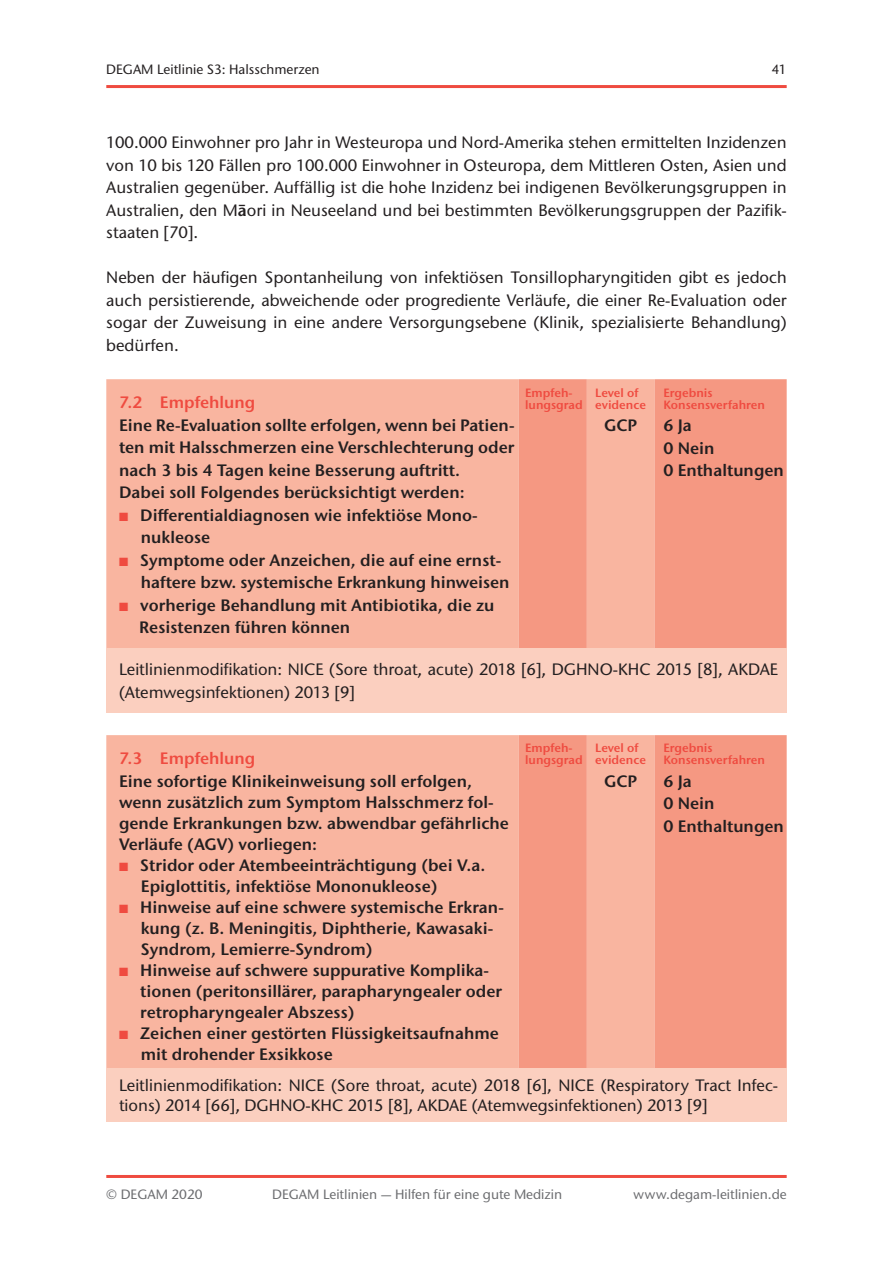
<style>
.page{position:relative;width:893px;height:1263px;background:#fff}
.page>*{position:absolute;margin:0;border:0;box-sizing:border-box;transform-origin:0 0}
.t1{font:600 16.5px/22.5px "Stone Sans ITC Pro";color:#231f20}
.t2{font:500 16.5px/22.5px "Stone Sans ITC Std";color:#231f20;text-align:justify}
.t3{font:600 16.5px "Stone Sans ITC Pro";color:#ef4b40}
.t4{font:500 13.5px "Stone Sans ITC Std";color:#6c6d70}
.t5{font:500 13.5px "Stone Sans ITC Std";color:#231f20}
.t6{font:600 12px/12px "Stone Sans ITC Pro";color:#ef4b40}
.s1{font-family:"Stone Sans ITC Pro";font-weight:600}
.s2{color:#ef4b40}
</style>
<div class="page">
<hr style="left:106px;top:85px;width:681px;height:3px;background:#ef4b40">
<hr style="left:106px;top:1175px;width:681px;height:3px;background:#ef4b40">
<div style="left:106px;top:379px;width:413px;height:269px;background:#f9b5a0"></div>
<svg style="left:519px;top:379px;width:268px;height:269px;background:#f69f89"></svg>
<div style="left:106px;top:648px;width:681px;height:65px;background:#fbcfbf"></div>
<div style="left:106px;top:735px;width:413px;height:333px;background:#f9b5a0"></div>
<svg style="left:519px;top:735px;width:268px;height:333px;background:#f69f89"></svg>
<div style="left:106px;top:1068px;width:681px;height:53px;background:#fbcfbf"></div>
<p class="t5" style="left:106px;top:61px;width:215px">DEGAM Leitlinie S3: Halsschmerzen</p>
<p class="t5" style="left:772px;top:61px;width:16px">41</p>
<p class="t2" style="left:106px;top:131px;width:682px">100.000 Einwohner pro Jahr in Westeuropa und Nord-Amerika stehen ermittelten Inzidenzen von 10 bis 120 Fällen pro 100.000 Einwohner in Osteuropa, dem Mittleren Osten, Asien und Australien gegenüber. Auffällig ist die hohe Inzidenz bei indigenen Bevölkerungsgruppen in Australien, den M<span class="s1">ā</span>ori in Neuseeland und bei bestimmten Bevölkerungsgruppen der Pazifik&shy;staaten [70].</p>
<p class="t2" style="left:106px;top:266px;width:682px">Neben der häufigen Spontanheilung von infektiösen Tonsillopharyngitiden gibt es jedoch auch persistierende, abweichende oder progrediente Verläufe, die einer Re-Evaluation oder sogar der Zuweisung in eine andere Versorgungsebene (Klinik, spezialisierte Behandlung) bedürfen.</p>
<p class="t3" style="left:119px;top:392px;width:138px">7.2 Empfehlung</p>
<p class="t1" style="left:119px;top:414px;width:397px">Eine Re-Evaluation sollte erfolgen, wenn bei Patien&shy;ten mit Halsschmerzen eine Verschlechterung oder nach 3 bis 4 Tagen keine Besserung auftritt.<br>Dabei soll Folgendes berücksichtigt werden:</p>
<p class="t1" style="left:141px;top:504px;width:338px;text-indent:-22px"><span class="s2">■</span> Differentialdiagnosen wie infektiöse Mono&shy;nukleose</p>
<p class="t1" style="left:141px;top:549px;width:370px;text-indent:-22px"><span class="s2">■</span> Symptome oder Anzeichen, die auf eine ernst&shy;haftere bzw. systemische Erkrankung hinweisen</p>
<p class="t1" style="left:139px;top:594px;width:357px;text-indent:-20px"><span class="s2">■</span> vorherige Behandlung mit Antibiotika, die zu<br>Resistenzen führen können</p>
<p class="t6" style="left:525px;top:386px;width:59px">Empfeh&shy;lungsgrad</p>
<p class="t6" style="left:595px;top:386px;width:52px">Level of evidence</p>
<p class="t1" style="left:604px;top:414px;width:35px">GCP</p>
<p class="t6" style="left:663px;top:386px;width:103px">Ergebnis<br>Konsensverfahren</p>
<p class="t1" style="left:663px;top:414px;width:122px">6 Ja<br>0 Nein<br>0 Enthaltungen</p>
<p class="t2" style="left:119px;top:658px;width:661px">Leitlinienmodifikation: NICE (Sore throat, acute) 2018 [6], DGHNO-KHC 2015 [8], AKDAE (Atemwegsinfektionen) 2013 [9]</p>
<p class="t3" style="left:119px;top:748px;width:138px">7.3 Empfehlung</p>
<p class="t1" style="left:119px;top:770px;width:391px;line-height:21px">Eine sofortige Klinikeinweisung soll erfolgen, wenn zusätzlich zum Symptom Halsschmerz fol&shy;gende Erkrankungen bzw. abwendbar gefährliche Verläufe (AGV) vorliegen:</p>
<p class="t1" style="left:141px;top:854px;width:346px;line-height:21px;text-indent:-22px"><span class="s2">■</span> Stridor oder Atembeeinträchtigung (bei V.a.<br>Epiglottitis, infektiöse Mononukleose)</p>
<p class="t1" style="left:141px;top:896px;width:364px;line-height:21px;text-indent:-22px"><span class="s2">■</span> Hinweise auf eine schwere systemische Erkran&shy;kung (z. B. Meningitis, Diphtherie, Kawasaki-<br>Syndrom, Lemierre-Syndrom)</p>
<p class="t1" style="left:140px;top:959px;width:363px;line-height:21px;text-indent:-21px"><span class="s2">■</span> Hinweise auf schwere suppurative Komplika&shy;tionen (peritonsillärer, parapharyngealer oder retropharyngealer Abszess)</p>
<p class="t1" style="left:141px;top:1022px;width:360px;line-height:21px;text-indent:-22px"><span class="s2">■</span> Zeichen einer gestörten Flüssigkeitsaufnahme mit drohender Exsikkose</p>
<p class="t6" style="left:525px;top:742px;width:59px">Empfeh&shy;lungsgrad</p>
<p class="t6" style="left:595px;top:742px;width:52px">Level of evidence</p>
<p class="t1" style="left:604px;top:770px;width:35px">GCP</p>
<p class="t6" style="left:663px;top:742px;width:103px">Ergebnis<br>Konsensverfahren</p>
<p class="t1" style="left:663px;top:770px;width:122px">6 Ja<br>0 Nein<br>0 Enthaltungen</p>
<p class="t2" style="left:119px;top:1075px;width:661px;line-height:19.8px">Leitlinienmodifikation: NICE (Sore throat, acute) 2018 [6], NICE (Respiratory Tract Infec&shy;tions) 2014 [66], DGHNO-KHC 2015 [8], AKDAE (Atemwegsinfektionen) 2013 [9]</p>
<p class="t4" style="left:106px;top:1186px;width:98px">© DEGAM 2020</p>
<p class="t4" style="left:272px;top:1186px;width:292px">DEGAM Leitlinien — Hilfen für eine gute Medizin</p>
<p class="t4" style="left:633px;top:1186px;width:155px">www.degam-leitlinien.de</p>
</div>
